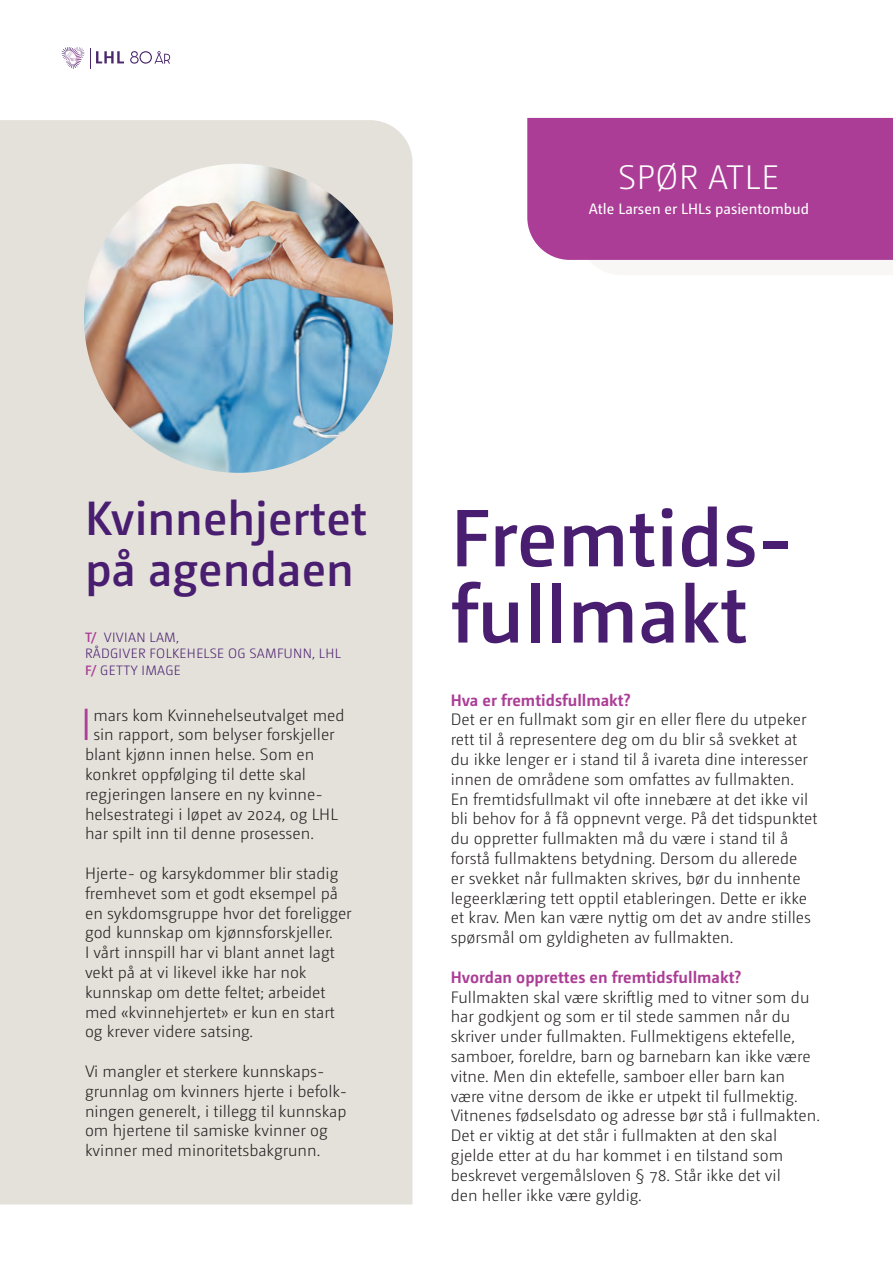
<style>
.page{position:relative;width:893px;height:1263px;background:#fff}
.page>*{position:absolute;margin:0;border:0;box-sizing:border-box;transform-origin:0 0}
.Hovedtittel{font:600 81px/76.2px "Camingo Dos Pro";color:#491d70}
.Hovedtittel-2{font:600 48px/51.6px "Camingo Dos Pro";color:#491d70}
.Brød_11_13_m_inital{font:300 45px "Camingo Dos Pro";color:#ab3d96}
.t1{font:300 34.05px "Camingo Dos Pro";letter-spacing:.025em;color:#fff}
.BRØD_11_13{font:300 16.5px/19.8px "Camingo Dos Pro";color:#231f20}
.Brød_11_13_m_inital-2{font:300 16.5px "Camingo Dos Pro";color:#231f20}
.MELLOM_11_13{font:700 16.5px "Camingo Dos Pro";color:#ab3d96}
.t2{font:15px "Camingo Dos Pro";color:#fff}
.Byline_artikkel{font:300 13.5px/16.2px "Camingo Dos Pro";letter-spacing:.025em;color:#491d70}
.s1{font-weight:600;color:#ab3d96}
</style>
<div class="page">
<div style="left:527px;top:118px;width:366px;height:142px;background:#ab3d96"></div>
<div style="left:0;top:120px;width:412px;height:1084px;background:#e4e1da"></div>
<img style="left:84px;top:164px;width:309px;height:309px;border-radius:155px">
<svg style="left:90px;top:48px;width:34px;height:20px"></svg>
<svg style="left:62px;top:47px;width:22px;height:22px"></svg>
<svg style="left:130px;top:51px;width:40px;height:13px"></svg>
<p class="t1" style="left:618px;top:158px;width:162px">SPØR ATLE</p>
<p class="t2" style="left:589px;top:200px;width:222px">Atle Larsen er LHLs pasientombud</p>
<p class="Hovedtittel-2" style="left:85px;top:492px;width:284px">Kvinnehjertet på agendaen</p>
<p class="Byline_artikkel" style="left:85px;top:629px;width:257px"><span class="s1">T/</span> VIVIAN LAM,<br>RÅDGIVER FOLKEHELSE OG SAMFUNN, LHL</p>
<p class="Byline_artikkel" style="left:85px;top:662px;width:97px"><span class="s1">F/</span> GETTY IMAGE</p>
<p class="Brød_11_13_m_inital" style="left:81px;top:699px;width:13px">I</p>
<p class="Brød_11_13_m_inital-2" style="left:93px;top:705px;width:253px">mars kom Kvinnehelseutvalget med</p>
<p class="Brød_11_13_m_inital-2" style="left:93px;top:725px;width:243px">sin rapport, som belyser forskjeller</p>
<p class="Brød_11_13_m_inital-2" style="left:85px;top:745px;width:231px">blant kjønn innen helse. Som en</p>
<p class="Brød_11_13_m_inital-2" style="left:85px;top:765px;width:222px">konkret oppfølging til dette skal</p>
<p class="Brød_11_13_m_inital-2" style="left:85px;top:785px;width:239px">regjeringen lansere en ny kvinne-</p>
<p class="Brød_11_13_m_inital-2" style="left:85px;top:804px;width:254px">helsestrategi i løpet av 2024, og LHL</p>
<p class="Brød_11_13_m_inital-2" style="left:85px;top:824px;width:230px">har spilt inn til denne prosessen.</p>
<p class="BRØD_11_13" style="left:85px;top:863px;width:268px">Hjerte- og karsykdommer blir stadig fremhevet som et godt eksempel på en sykdomsgruppe hvor det foreligger god kunnskap om kjønnsforskjeller.<br>I vårt innspill har vi blant annet lagt vekt på at vi likevel ikke har nok kunnskap om dette feltet; arbeidet med «kvinnehjertet» er kun en start og krever videre satsing.</p>
<p class="BRØD_11_13" style="left:85px;top:1061px;width:264px">Vi mangler et sterkere kunnskaps&shy;grunnlag om kvinners hjerte i befolk&shy;ningen generelt, i tillegg til kunnskap om hjertene til samiske kvinner og kvinner med minoritetsbakgrunn.</p>
<p class="Hovedtittel" style="left:451px;top:499px;width:344px">Fremtids&shy;fullmakt</p>
<p class="MELLOM_11_13" style="left:451px;top:690px;width:181px">Hva er fremtidsfullmakt?</p>
<p class="BRØD_11_13" style="left:451px;top:710px;width:368px">Det er en fullmakt som gir en eller flere du utpeker rett til å representere deg om du blir så svekket at du ikke lenger er i stand til å ivareta dine interesser innen de områdene som omfattes av fullmakten.<br>En fremtidsfullmakt vil ofte innebære at det ikke vil bli behov for å få oppnevnt verge. På det tidspunktet du oppretter fullmakten må du være i stand til å forstå fullmaktens betydning. Dersom du allerede<br>er svekket når fullmakten skrives, bør du innhente legeerklæring tett opptil etableringen. Dette er ikke et krav. Men kan være nyttig om det av andre stilles spørsmål om gyldigheten av fullmakten.</p>
<p class="MELLOM_11_13" style="left:451px;top:967px;width:292px">Hvordan opprettes en fremtidsfullmakt?</p>
<p class="BRØD_11_13" style="left:451px;top:987px;width:371px">Fullmakten skal være skriftlig med to vitner som du har godkjent og som er til stede sammen når du skriver under fullmakten. Fullmektigens ektefelle, samboer, foreldre, barn og barnebarn kan ikke være vitne. Men din ektefelle, samboer eller barn kan være vitne dersom de ikke er utpekt til fullmektig.<br>Vitnenes fødselsdato og adresse bør stå i fullmakten.<br>Det er viktig at det står i fullmakten at den skal gjelde etter at du har kommet i en tilstand som beskrevet vergemålsloven § 78. Står ikke det vil<br>den heller ikke være gyldig.</p>
</div>
